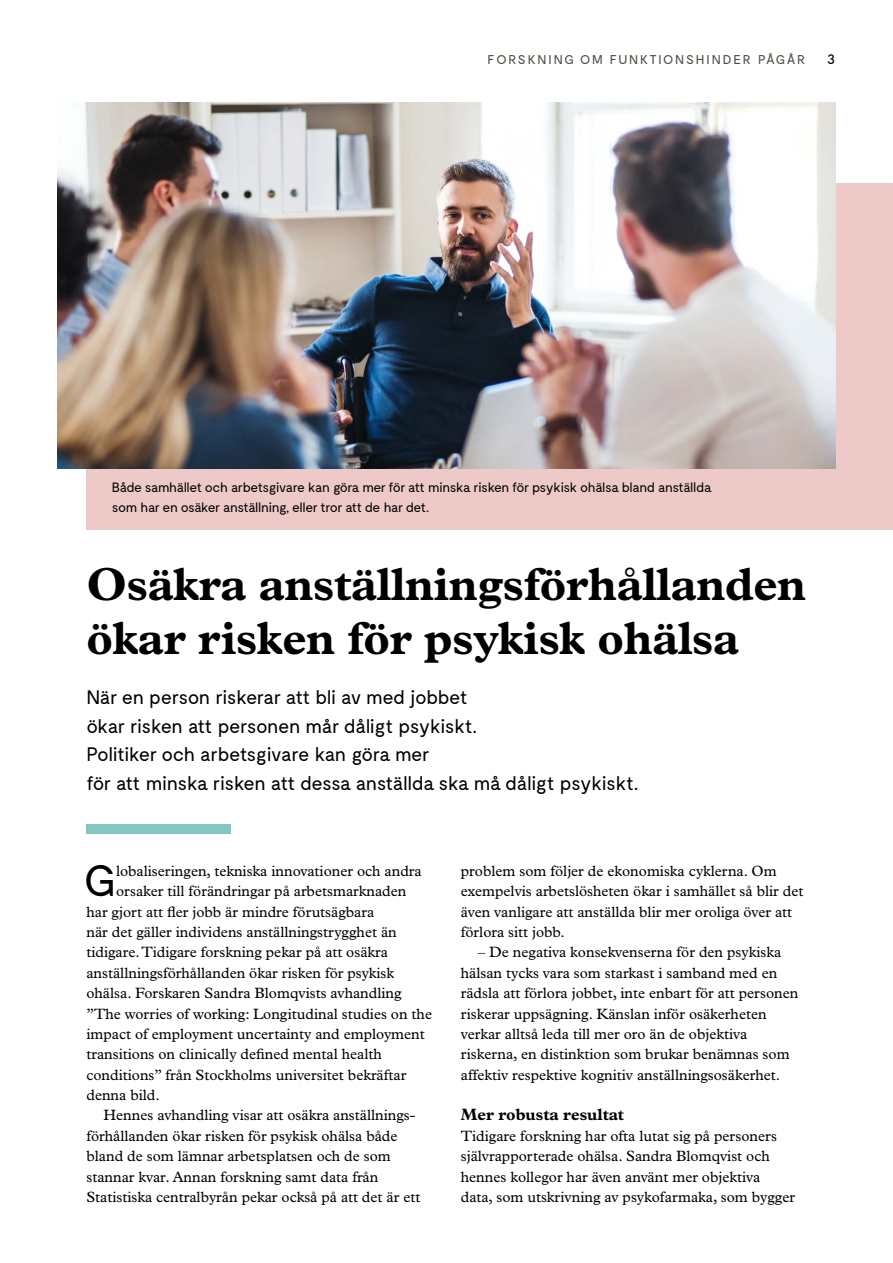
<style>
.page{position:relative;width:893px;height:1263px;background:#fff}
.page>*{position:absolute;margin:0;border:0;box-sizing:border-box;transform-origin:0 0}
.H1_-_Huvudrubrik{font:700 46.5px/54px "Plantin Std";letter-spacing:-.01em;color:#000}
.Brödtext_Plantin___m{font:44.1px "Moderat";color:#000}
.Ingress{font:19.5px "Moderat";letter-spacing:-.03em;color:#000}
.H2_-_Mellanrubrik{font:700 16.5px "Plantin Std";color:#000}
.Brödtext_Plantin{font:15px/20.4px "Plantin Std";color:#000}
.Brödtext_Plantin___m-2{font:15px "Plantin Std";color:#000}
.Brödtext_Plantin_-_u{font:15px/20.4px "Plantin Std";color:#000}
.t1{font:15px "Moderat";color:#000}
.Bild-_och_faktatext{font:13.5px/20.2px "Moderat";letter-spacing:-.035em;color:#000}
.t2{font:12.75px "Moderat";letter-spacing:.14em;color:#4e4a40}
</style>
<div class="page">
<div style="left:86px;top:824px;width:144px;height:10px;background:#84c7c0"></div>
<div style="left:86px;top:183px;width:807px;height:347px;background:#edcac8"></div>
<img style="left:58px;top:102px;width:777px;height:366px">
<p class="t2" style="left:488px;top:53px;width:319px">FORSKNING OM FUNKTIONSHINDER PÅGÅR</p>
<p class="t1" style="left:827px;top:50px;width:10px">3</p>
<p class="Bild-_och_faktatext" style="left:112px;top:478px;width:601px">Både samhället och arbetsgivare kan göra mer för att minska risken för psykisk ohälsa bland anställda som har en osäker anställning, eller tror att de har det.</p>
<h1 class="H1_-_Huvudrubrik" style="left:86px;top:557px;width:721px">Osäkra anställningsförhållanden ökar risken för psykisk ohälsa</h1>
<p class="Ingress" style="left:86px;top:686px;width:383px">När en person riskerar att bli av med jobbet</p>
<p class="Ingress" style="left:86px;top:715px;width:390px">ökar risken att personen mår dåligt psykiskt.</p>
<p class="Ingress" style="left:86px;top:743px;width:345px">Politiker och arbetsgivare kan göra mer</p>
<p class="Ingress" style="left:86px;top:772px;width:551px">för att minska risken att dessa anställda ska må dåligt psykiskt.</p>
<p class="Brödtext_Plantin___m" style="left:84px;top:856px;width:34px">G</p>
<p class="Brödtext_Plantin___m-2" style="left:116px;top:862px;width:307px">lobaliseringen, tekniska innovationer och andra</p>
<p class="Brödtext_Plantin___m-2" style="left:116px;top:883px;width:292px">orsaker till förändringar på arbetsmarknaden</p>
<p class="Brödtext_Plantin___m-2" style="left:86px;top:903px;width:289px">har gjort att fler jobb är mindre förutsägbara</p>
<p class="Brödtext_Plantin___m-2" style="left:86px;top:923px;width:312px">när det gäller individens anställningstrygghet än</p>
<p class="Brödtext_Plantin___m-2" style="left:86px;top:944px;width:303px">tidigare. Tidigare forskning pekar på att osäkra</p>
<p class="Brödtext_Plantin___m-2" style="left:86px;top:964px;width:309px">anställningsförhållanden ökar risken för psykisk</p>
<p class="Brödtext_Plantin___m-2" style="left:86px;top:984px;width:317px">ohälsa. Forskaren Sandra Blomqvists avhandling</p>
<p class="Brödtext_Plantin___m-2" style="left:86px;top:1005px;width:347px">”The worries of working: Longitudinal studies on the</p>
<p class="Brödtext_Plantin___m-2" style="left:86px;top:1025px;width:340px">impact of employment uncertainty and employment</p>
<p class="Brödtext_Plantin___m-2" style="left:86px;top:1046px;width:297px">transitions on clinically defined mental health</p>
<p class="Brödtext_Plantin___m-2" style="left:86px;top:1066px;width:321px">conditions” från Stockholms universitet bekräftar</p>
<p class="Brödtext_Plantin___m-2" style="left:86px;top:1086px;width:75px">denna bild.</p>
<p class="Brödtext_Plantin" style="left:86px;top:1105px;width:335px;text-indent:17px">Hennes avhandling visar att osäkra anställnings&shy;förhållanden ökar risken för psykisk ohälsa både bland de som lämnar arbetsplatsen och de som stannar kvar. Annan forskning samt data från Statistiska centralbyrån pekar också på att det är ett</p>
<p class="Brödtext_Plantin" style="left:461px;top:861px;width:344px">problem som följer de ekonomiska cyklerna. Om exempelvis arbetslösheten ökar i samhället så blir det även vanligare att anställda blir mer oroliga över att förlora sitt jobb.</p>
<p class="Brödtext_Plantin" style="left:461px;top:942px;width:339px;text-indent:17px">– De negativa konsekvenserna för den psykiska hälsan tycks vara som starkast i samband med en rädsla att förlora jobbet, inte enbart för att personen riskerar uppsägning. Känslan inför osäkerheten verkar alltså leda till mer oro än de objektiva riskerna, en distinktion som brukar benämnas som affektiv respektive kognitiv anställningsosäkerhet.</p>
<h2 class="H2_-_Mellanrubrik" style="left:461px;top:1105px;width:165px">Mer robusta resultat</h2>
<p class="Brödtext_Plantin_-_u" style="left:461px;top:1125px;width:336px">Tidigare forskning har ofta lutat sig på personers självrapporterade ohälsa. Sandra Blomqvist och hennes kollegor har även använt mer objektiva data, som utskrivning av psykofarmaka, som bygger</p>
</div>
